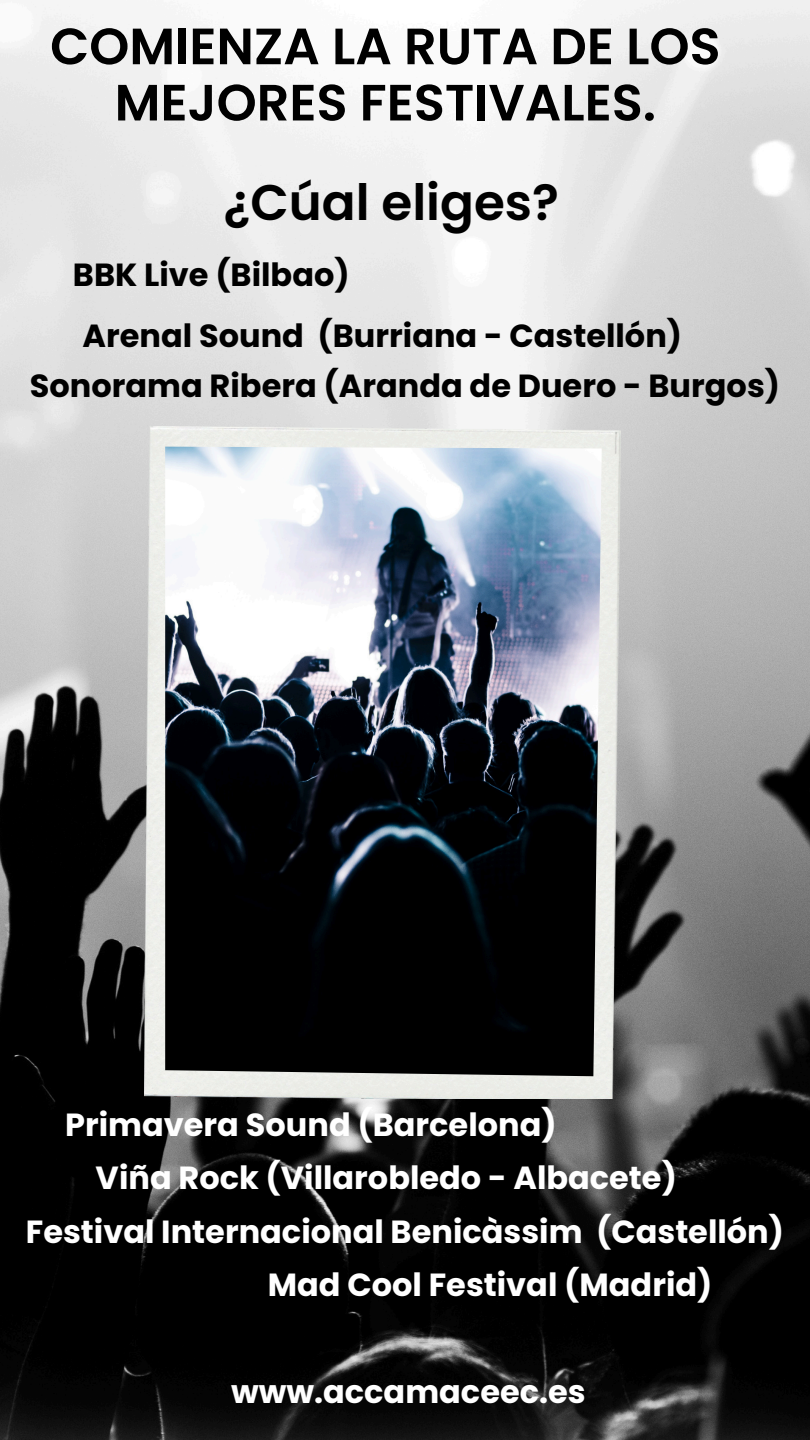
<style>
.page{position:relative;width:810px;height:1440px;background:#fff}
.page>*{position:absolute;margin:0;border:0;box-sizing:border-box;transform-origin:0 0}
.t1{font:600 51px/56.2px "Poppins";color:#000;text-align:center}
.t2{font:600 50px "Poppins";color:#000}
.t3{font:700 32px "Poppins";color:#fff}
.t4{font:700 32px "Poppins";color:#000}
</style>
<div class="page">
<img style="left:0;top:0;width:810px;height:1440px">
<img style="left:144px;top:426px;width:476px;height:672px">
<img style="left:165px;top:447px;width:437px;height:629px">
<p class="t1" style="left:50px;top:18px;width:672px">COMIENZA LA RUTA DE LOS<br>MEJORES FESTIVALES.</p>
<p class="t2" style="left:224px;top:168px;width:337px">¿Cúal eliges?</p>
<p class="t4" style="left:73px;top:252px;width:278px">BBK Live (Bilbao)</p>
<p class="t4" style="left:83px;top:313px;width:601px">Arenal Sound (Burriana - Castellón)</p>
<p class="t4" style="left:30px;top:363px;width:752px">Sonorama Ribera (Aranda de Duero - Burgos)</p>
<p class="t3" style="left:65px;top:1102px;width:493px">Primavera Sound (Barcelona)</p>
<p class="t3" style="left:96px;top:1156px;width:583px">Viña Rock (Villarobledo - Albacete)</p>
<p class="t3" style="left:26px;top:1209px;width:760px">Festival Internacional Benicàssim (Castellón)</p>
<p class="t3" style="left:268px;top:1263px;width:446px">Mad Cool Festival (Madrid)</p>
<p class="t3" style="left:231px;top:1369px;width:356px">www.accamaceec.es</p>
</div>
